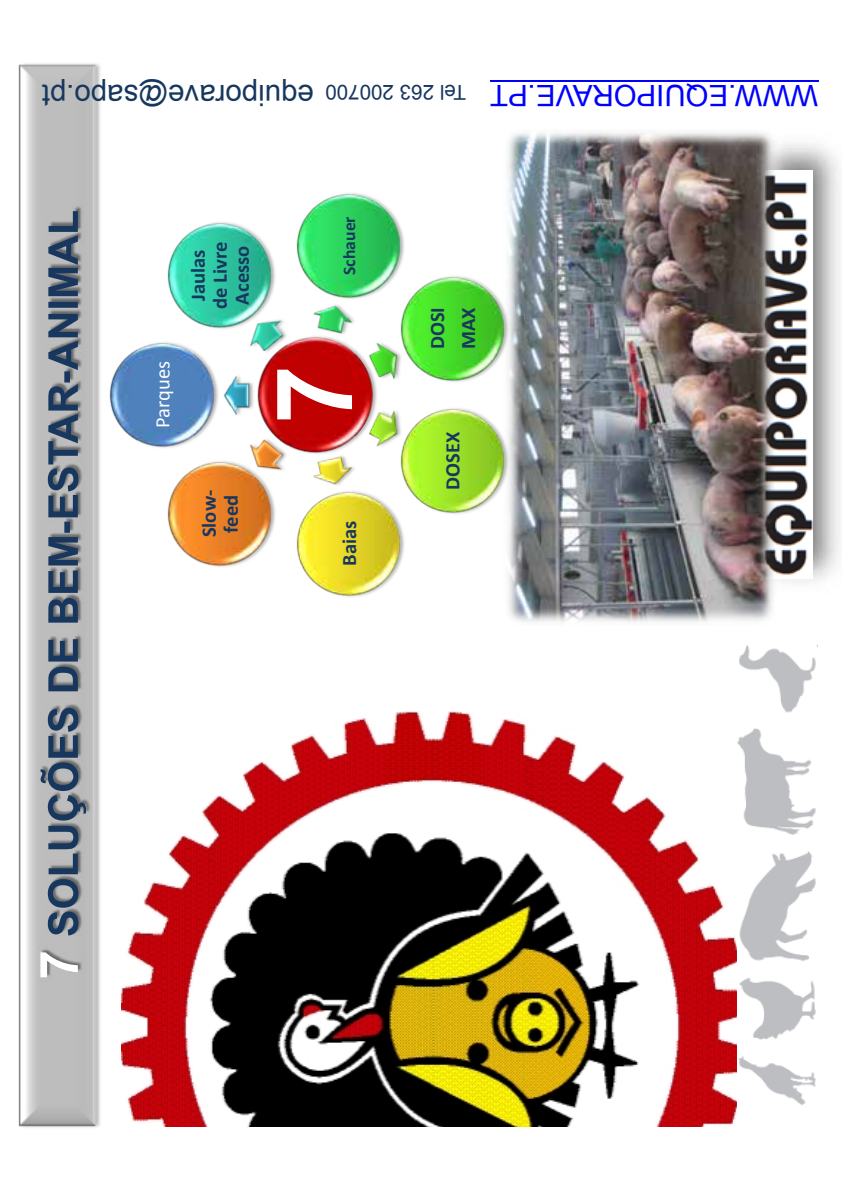
<style>
.page{position:relative;width:842px;height:1191px;background:#fff}
.page>*{position:absolute;margin:0;border:0;box-sizing:border-box;transform-origin:0 0}
.t1{font:700 106px "Arial";color:#fff}
.t2{font:29.4px "Arial";color:#17375e}
.t3{font:29.4px "Arial";color:#00f}
.t4{font:700 20.6px/22px "Calibri";color:#17375e}
.t5{font:20.6px "Arial";color:#17375e}
.t6{font:20.6px "Calibri";color:#fff}
.t7{font:700 17.6px "Calibri";color:#17375e}
</style>
<div class="page">
<img style="left:18px;top:63px;width:82px;height:1065px">
<img style="left:23px;top:205px;width:74px;height:777px">
<svg style="left:40px;top:952px;width:38px;height:25px"></svg>
<svg style="left:41px;top:211px;width:45px;height:724px;background:#7f8994"></svg>
<img style="left:778px;top:181px;width:34px;height:394px">
<img style="left:122px;top:712px;width:616px;height:414px">
<img style="left:257px;top:337px;width:120px;height:116px">
<img style="left:223px;top:375px;width:31px;height:41px">
<img style="left:109px;top:342px;width:109px;height:106px">
<img style="left:250px;top:319px;width:41px;height:37px">
<img style="left:167px;top:222px;width:112px;height:110px">
<img style="left:310px;top:305px;width:49px;height:34px">
<img style="left:296px;top:193px;width:108px;height:106px">
<img style="left:367px;top:338px;width:31px;height:46px">
<img style="left:398px;top:272px;width:105px;height:110px">
<img style="left:367px;top:406px;width:31px;height:46px">
<img style="left:398px;top:408px;width:105px;height:106px">
<img style="left:310px;top:451px;width:49px;height:34px">
<img style="left:296px;top:487px;width:112px;height:110px">
<img style="left:250px;top:434px;width:41px;height:37px">
<img style="left:167px;top:458px;width:112px;height:109px">
<img style="left:503px;top:130px;width:275px;height:492px">
<img style="left:738px;top:645px;width:79px;height:460px">
<hr style="left:490px;top:80px;width:328px;height:2px;background:#00f">
<h2 class="t2" style="left:314px;top:114px;width:273px;rotate:-180deg">equiporave@sapo.pt</h2>
<p class="t5" style="left:466px;top:105px;width:142px;rotate:-180deg">Tel 263 200700</p>
<h2 class="t3" style="left:818px;top:114px;width:330px;rotate:-180deg">WWW.EQUIPORAVE.PT</h2>
<p class="t4" style="left:186px;top:309px;width:69px;text-align:center;rotate:-90deg">Jaulas de Livre<br>Acesso</p>
<p class="t7" style="left:338px;top:275px;width:60px;rotate:-90deg">Schauer</p>
<p class="t6" style="left:150px;top:428px;width:68px;rotate:-90deg">Parques</p>
<h1 class="t1" style="left:245px;top:424px;width:60px;rotate:-90deg">7</h1>
<p class="t4" style="left:197px;top:537px;width:49px;rotate:-90deg">Slow--‐ feed</p>
<p class="t4" style="left:337px;top:566px;width:47px;rotate:-90deg">Baias</p>
<p class="t4" style="left:421px;top:349px;width:44px;line-height:30.8px;rotate:-90deg">DOSI<br>MAX</p>
<p class="t4" style="left:441px;top:489px;width:60px;rotate:-90deg">DOSEX</p>
</div>
